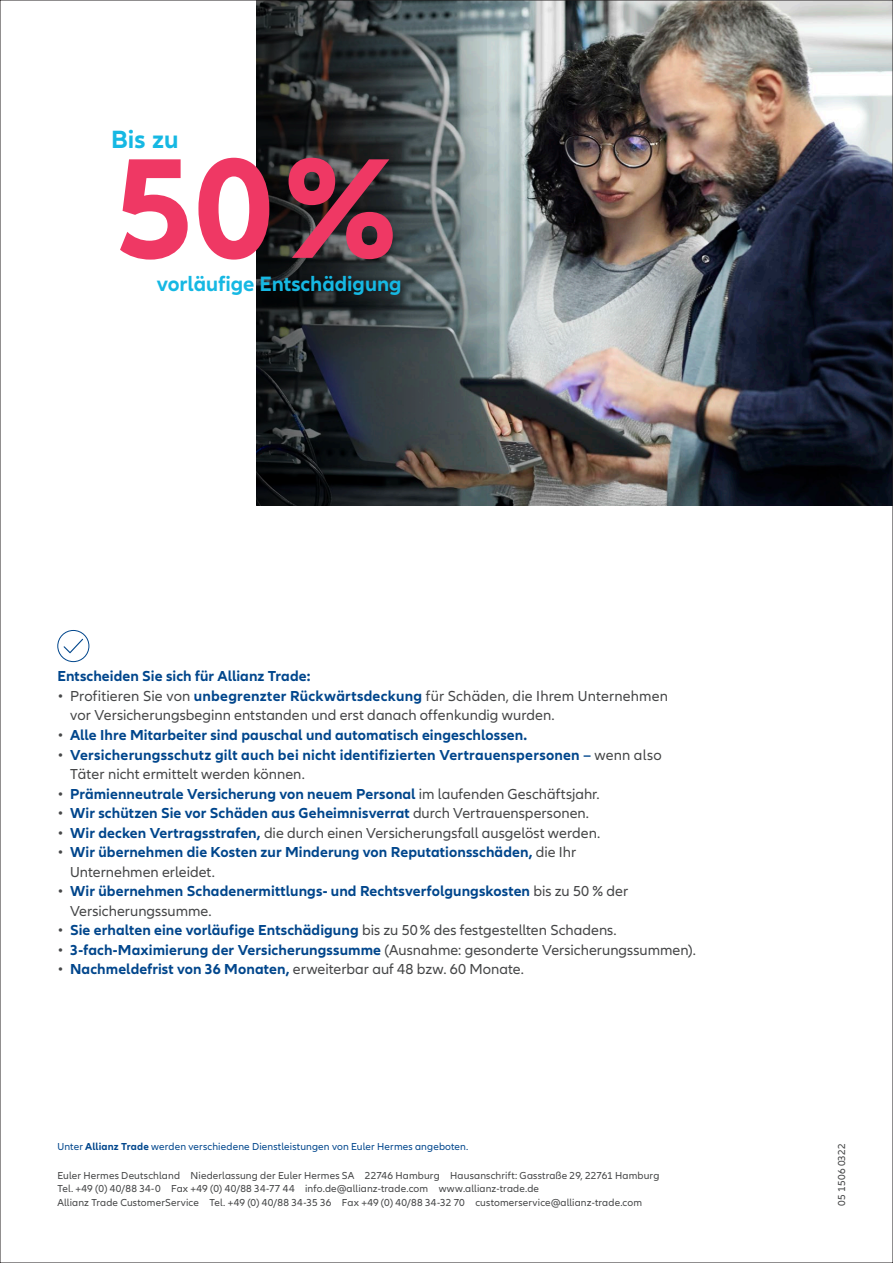
<style>
.page{position:relative;width:893px;height:1263px;background:#fff}
.page>*{position:absolute;margin:0;border:0;box-sizing:border-box;transform-origin:0 0}
.t1{font:700 147.6px "Allianz Neo";color:#ef3864}
.t2{font:700 25.8px "Allianz Neo";color:#16b8e3}
.t3{font:700 21.6px "Allianz Neo";color:#16b8e3}
.t4{font:700 15px/19.5px "Allianz Neo";letter-spacing:.005em;color:#01468c}
.t5{font:15px/19.5px "Allianz Neo";letter-spacing:.005em;color:#454647}
.t6{font:10.5px/13.5px "Allianz Neo";letter-spacing:.015em;color:#454647}
.t7{font:10.5px "Allianz Neo";letter-spacing:.015em;color:#01468c}
.s1{font-weight:700;color:#01468c}
.s2{font-weight:400;color:#454647}
.s3{font-weight:700}
</style>
<div class="page">
<img style="left:487px;top:2px;width:404px;height:504px">
<svg style="left:64px;top:639px;width:19px;height:14px"></svg>
<div style="left:57px;top:630px;width:32px;height:32px;border:1px solid #01468c;border-radius:50%"></div>
<svg style="left:256px;top:0;width:231px;height:506px"></svg>
<h2 class="t2" style="left:111px;top:124px;width:69px">Bis zu</h2>
<h1 class="t1" style="left:115px;top:123px;width:283px">50%</h1>
<h3 class="t3" style="left:157px;top:272px;width:246px">vorläufige Entschädigung</h3>
<p class="t4" style="left:57px;top:667px;width:255px">Entscheiden Sie sich für Allianz Trade:</p>
<p class="t5" style="left:70px;top:687px;width:599px;text-indent:-13px">• Profitieren Sie von <span class="s1">unbegrenzter Rückwärtsdeckung</span> für Schäden, die Ihrem Unternehmen vor Versicherungsbeginn entstanden und erst danach offenkundig wurden.</p>
<p class="t4" style="left:57px;top:725px;width:471px"><span class="s2">•</span> Alle Ihre Mitarbeiter sind pauschal und automatisch eingeschlossen.</p>
<p class="t4" style="left:70px;top:745px;width:593px;text-indent:-13px"><span class="s2">•</span> Versicherungsschutz gilt auch bei nicht identifizierten Vertrauenspersonen – <span class="s2">wenn also<br>Täter nicht ermittelt werden können.</span></p>
<p class="t4" style="left:57px;top:784px;width:544px"><span class="s2">•</span> Prämienneutrale Versicherung von neuem Personal <span class="s2">im laufenden Geschäftsjahr.</span></p>
<p class="t4" style="left:57px;top:803px;width:533px"><span class="s2">•</span> Wir schützen Sie vor Schäden aus Geheimnisverrat <span class="s2">durch Vertrauenspersonen.</span></p>
<p class="t5" style="left:57px;top:823px;width:544px">• <span class="s1">Wir decken Vertragsstrafen,</span> die durch einen Versicherungsfall ausgelöst werden.</p>
<p class="t4" style="left:70px;top:842px;width:508px;text-indent:-13px"><span class="s2">•</span> Wir übernehmen die Kosten zur Minderung von Reputationsschäden, <span class="s2">die Ihr<br>Unternehmen erleidet.</span></p>
<p class="t4" style="left:70px;top:881px;width:560px;text-indent:-13px"><span class="s2">•</span> Wir übernehmen Schadenermittlungs- und Rechtsverfolgungskosten <span class="s2">bis zu 50 % der<br>Versicherungssumme.</span></p>
<p class="t4" style="left:57px;top:920px;width:561px"><span class="s2">•</span> Sie erhalten eine vorläufige Entschädigung <span class="s2">bis zu 50% des festgestellten Schadens.</span></p>
<p class="t5" style="left:57px;top:940px;width:640px">• <span class="s1">3-fach-Maximierung der Versicherungssumme</span> (Ausnahme: gesonderte Versicherungssummen).</p>
<p class="t5" style="left:57px;top:960px;width:468px">• <span class="s1">Nachmeldefrist von 36 Monaten,</span> erweiterbar auf 48 bzw. 60 Monate.</p>
<p class="t7" style="left:57px;top:1140px;width:413px">Unter <span class="s3">Allianz Trade</span> werden verschiedene Dienstleistungen von Euler Hermes angeboten.</p>
<p class="t6" style="left:57px;top:1168px;width:603px">Euler Hermes Deutschland Niederlassung der Euler Hermes SA 22746 Hamburg Hausanschrift: Gasstraße 29, 22761 Hamburg<br>Tel. +49 (0) 40/88 34-0 Fax +49 (0) 40/88 34-77 44 info.de@allianz-trade.com www.allianz-trade.de<br>Allianz Trade CustomerService Tel. +49 (0) 40/88 34-35 36 Fax +49 (0) 40/88 34-32 70 customerservice@allianz-trade.com</p>
<p class="t6" style="left:835px;top:1205px;width:64px;rotate:-90deg">05 1506 0322</p>
</div>
